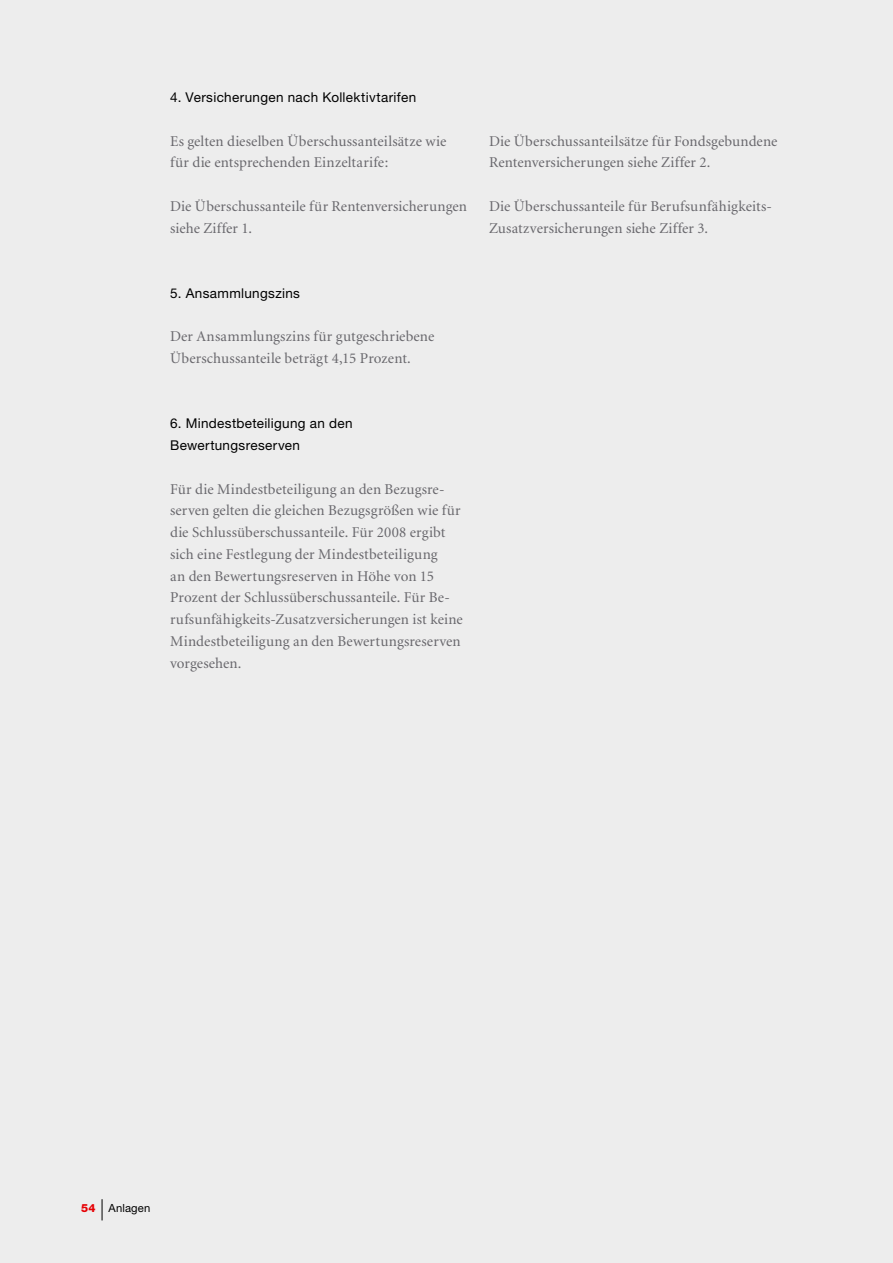
<style>
.page{position:relative;width:893px;height:1263px;background:#ededed}
.page>*{position:absolute;margin:0;border:0;box-sizing:border-box;transform-origin:0 0}
.t1{font:15px/21.8px "Minion";letter-spacing:.005em;color:#68676c}
.t2{font:13.5px/21.8px "Helvetica Neue";letter-spacing:.025em;color:#000}
.t3{font:11.25px "Helvetica Neue";letter-spacing:.015em;color:#000}
.s1{font-weight:800;color:#e60004}
</style>
<div class="page">
<svg style="left:102px;top:1199px;width:1px;height:21px"></svg>
<p class="t2" style="left:170px;top:86px;width:248px">4. Versicherungen nach Kollektivtarifen</p>
<p class="t1" style="left:170px;top:130px;width:278px">Es gelten dieselben Überschussanteilsätze wie für die entsprechenden Einzeltarife:</p>
<p class="t1" style="left:170px;top:196px;width:298px">Die Überschussanteile für Rentenversicherungen siehe Ziffer 1.</p>
<p class="t2" style="left:170px;top:282px;width:131px">5. Ansammlungszins</p>
<p class="t1" style="left:170px;top:326px;width:266px">Der Ansammlungszins für gutgeschriebene<br>Überschussanteile beträgt 4,15 Prozent.</p>
<p class="t2" style="left:170px;top:412px;width:184px">6. Mindestbeteiligung an den<br>Bewertungsreserven</p>
<p class="t1" style="left:170px;top:478px;width:294px">Für die Mindestbeteiligung an den Bezugsre&shy;serven gelten die gleichen Bezugsgrößen wie für die Schlussüberschussanteile. Für 2008 ergibt sich eine Festlegung der Mindestbeteiligung<br>an den Bewertungsreserven in Höhe von 15<br>Prozent der Schlussüberschussanteile. Für Be&shy;rufsunfähigkeits-Zusatzversicherungen ist keine Mindestbeteiligung an den Bewertungsreserven vorgesehen.</p>
<p class="t1" style="left:489px;top:130px;width:290px">Die Überschussanteilsätze für Fondsgebundene<br>Rentenversicherungen siehe Ziffer 2.</p>
<p class="t1" style="left:489px;top:196px;width:284px">Die Überschussanteile für Berufsunfähigkeits-<br>Zusatzversicherungen siehe Ziffer 3.</p>
<p class="t3" style="left:81px;top:1201px;width:71px"><span class="s1">54</span> Anlagen</p>
</div>
